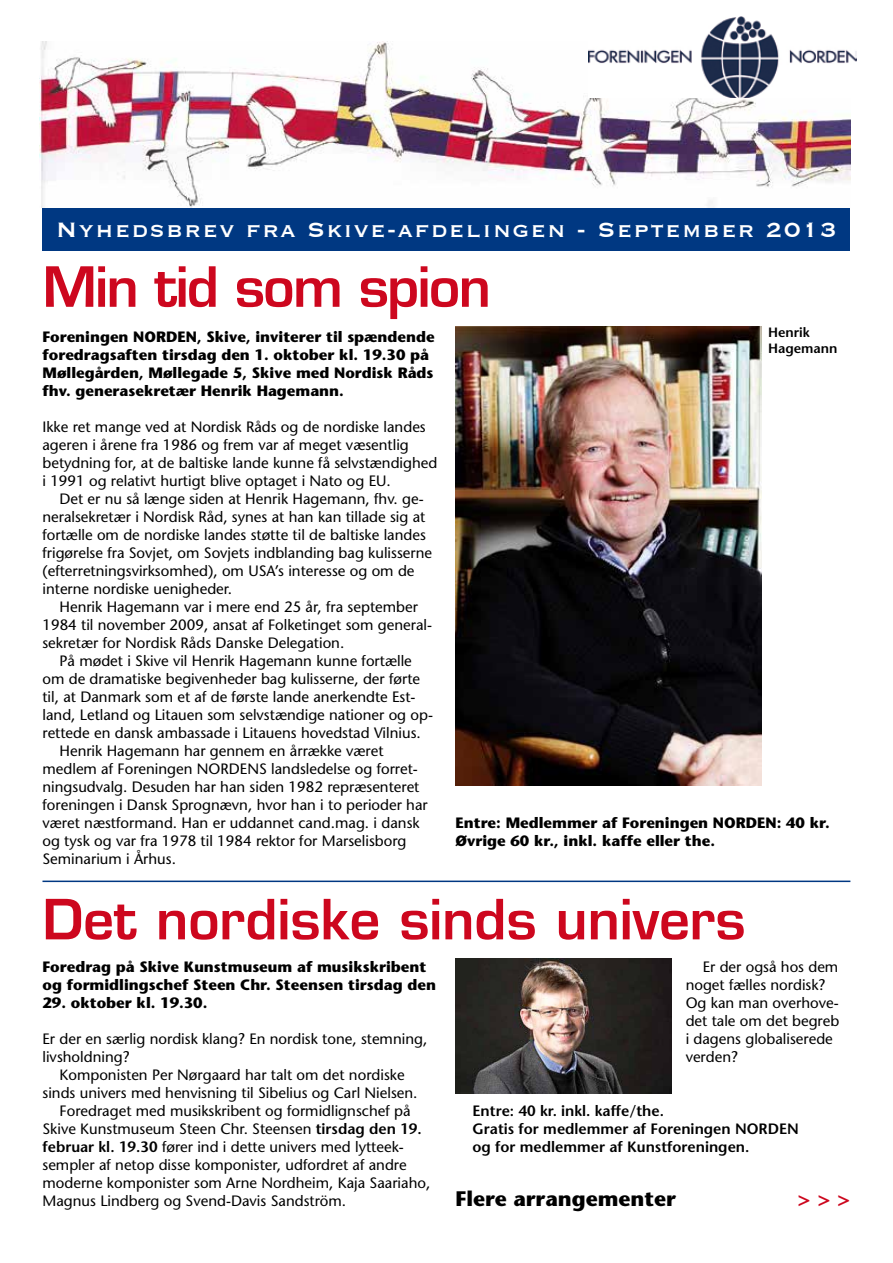
<style>
.page{position:relative;width:893px;height:1263px;background:#fff}
.page>*{position:absolute;margin:0;border:0;box-sizing:border-box;transform-origin:0 0}
.t1{font:600 54px "Eurostile";color:#cd071e}
.t2{font:600 54px "Eurostile";letter-spacing:-.03em;color:#cd071e}
.t3{font:27px "Copperplate";letter-spacing:.06em;color:#fff}
.t4{font:700 21px "Stone Sans";color:#000}
.t5{font:700 21px "Stone Sans";color:#cd071e}
.t6{font:15px/18px "Stone Sans";color:#000}
.t7{font:700 15px/18px "Stone Sans";color:#000}
.t8{font:600 15px/18px "Stone Sans";color:#000}
.t9{font:600 13.5px/16.2px "Stone Sans";color:#000}
.s1{font-weight:600}
</style>
<div class="page">
<img style="left:39px;top:42px;width:811px;height:166px">
<img style="left:589px;top:17px;width:268px;height:81px">
<div style="left:43px;top:208px;width:807px;height:42px;background:#003882"></div>
<img style="left:455px;top:326px;width:307px;height:460px">
<hr style="left:42px;top:880px;width:808px;height:2px;background:#003882">
<img style="left:455px;top:959px;width:216px;height:134px">
<h2 class="t3" style="left:56px;top:212px;width:782px">Nyhedsbrev fra Skive-afdelingen - September 2013</h2>
<h1 class="t2" style="left:43px;top:253px;width:450px">Min tid som spion</h1>
<p class="t7" style="left:42px;top:328px;width:394px">Foreningen NORDEN, Skive, inviterer til spændende foredragsaften tirsdag den 1. oktober kl. 19.30 på Møllegården, Møllegade 5, Skive med Nordisk Råds fhv. generasekretær Henrik Hagemann.</p>
<p class="t6" style="left:42px;top:418px;width:396px">Ikke ret mange ved at Nordisk Råds og de nordiske landes ageren i årene fra 1986 og frem var af meget væsentlig betydning for, at de baltiske lande kunne få selvstændighed i 1991 og relativt hurtigt blive optaget i Nato og EU.</p>
<p class="t6" style="left:42px;top:490px;width:391px;text-indent:17px">Det er nu så længe siden at Henrik Hagemann, fhv. ge&shy;neralsekretær i Nordisk Råd, synes at han kan tillade sig at fortælle om de nordiske landes støtte til de baltiske landes frigørelse fra Sovjet, om Sovjets indblanding bag kulisserne (efterretningsvirksomhed), om USA’s interesse og om de interne nordiske uenigheder.</p>
<p class="t6" style="left:42px;top:598px;width:391px;text-indent:17px">Henrik Hagemann var i mere end 25 år, fra september<br>1984 til november 2009, ansat af Folketinget som general&shy;sekretær for Nordisk Råds Danske Delegation.</p>
<p class="t6" style="left:59px;top:652px;width:354px">På mødet i Skive vil Henrik Hagemann kunne fortælle</p>
<p class="t6" style="left:42px;top:670px;width:379px">om de dramatiske begivenheder bag kulisserne, der førte</p>
<p class="t6" style="left:42px;top:688px;width:375px">til, at Danmark som et af de første lande anerkendte Est-</p>
<p class="t6" style="left:42px;top:706px;width:392px">land, Letland og Litauen som selvstændige nationer og op-</p>
<p class="t6" style="left:42px;top:724px;width:380px">rettede en dansk ambassade i Litauens hovedstad Vilnius.</p>
<p class="t6" style="left:59px;top:742px;width:326px">Henrik Hagemann har gennem en årrække været</p>
<p class="t6" style="left:42px;top:760px;width:377px">medlem af Foreningen NORDENS landsledelse og forret-</p>
<p class="t6" style="left:42px;top:778px;width:378px">ningsudvalg. Desuden har han siden 1982 repræsenteret</p>
<p class="t6" style="left:42px;top:796px;width:387px">foreningen i Dansk Sprognævn, hvor han i to perioder har</p>
<p class="t6" style="left:42px;top:814px;width:379px">været næstformand. Han er uddannet cand.mag. i dansk</p>
<p class="t6" style="left:42px;top:832px;width:366px">og tysk og var fra 1978 til 1984 rektor for Marselisborg</p>
<p class="t6" style="left:42px;top:850px;width:135px">Seminarium i Århus.</p>
<p class="t9" style="left:768px;top:324px;width:71px">Henrik<br>Hagemann</p>
<p class="t7" style="left:455px;top:814px;width:376px">Entre: Medlemmer af Foreningen NORDEN: 40 kr.<br>Øvrige 60 kr., inkl. kaffe eller the.</p>
<h1 class="t1" style="left:42px;top:886px;width:704px">Det nordiske sinds univers</h1>
<p class="t7" style="left:43px;top:958px;width:395px">Foredrag på Skive Kunstmuseum af musikskribent og formidlingschef Steen Chr. Steensen tirsdag den</p>
<p class="t7" style="left:43px;top:994px;width:166px">29. oktober kl. 19.30.</p>
<p class="t6" style="left:43px;top:1030px;width:386px">Er der en særlig nordisk klang? En nordisk tone, stemning,</p>
<p class="t6" style="left:43px;top:1048px;width:89px">livsholdning?</p>
<p class="t6" style="left:60px;top:1066px;width:347px">Komponisten Per Nørgaard har talt om det nordiske</p>
<p class="t6" style="left:43px;top:1084px;width:377px">sinds univers med henvisning til Sibelius og Carl Nielsen.</p>
<p class="t6" style="left:60px;top:1102px;width:353px">Foredraget med musikskribent og formidlignschef på</p>
<p class="t6" style="left:43px;top:1120px;width:381px">Skive Kunstmuseum Steen Chr. Steensen <span class="s1">tirsdag den 19.</span></p>
<p class="t6" style="left:43px;top:1138px;width:363px"><span class="s1">februar kl. 19.30</span> fører ind i dette univers med lytteek-</p>
<p class="t6" style="left:43px;top:1156px;width:366px">sempler af netop disse komponister, udfordret af andre</p>
<p class="t6" style="left:43px;top:1174px;width:389px">moderne komponister som Arne Nordheim, Kaja Saariaho,</p>
<p class="t6" style="left:43px;top:1192px;width:305px">Magnus Lindberg og Svend-Davis Sandström.</p>
<p class="t6" style="left:686px;top:958px;width:155px;text-indent:17px">Er der også hos dem noget fælles nordisk?<br>Og kan man overhove&shy;det tale om det begreb i dagens globaliserede verden?</p>
<p class="t8" style="left:472px;top:1102px;width:328px">Entre: 40 kr. inkl. kaffe/the.<br>Gratis for medlemmer af Foreningen NORDEN og for medlemmer af Kunstforeningen.</p>
<h3 class="t4" style="left:455px;top:1186px;width:222px">Flere arrangementer</h3>
<h3 class="t5" style="left:797px;top:1186px;width:54px">&gt; &gt; &gt;</h3>
</div>
